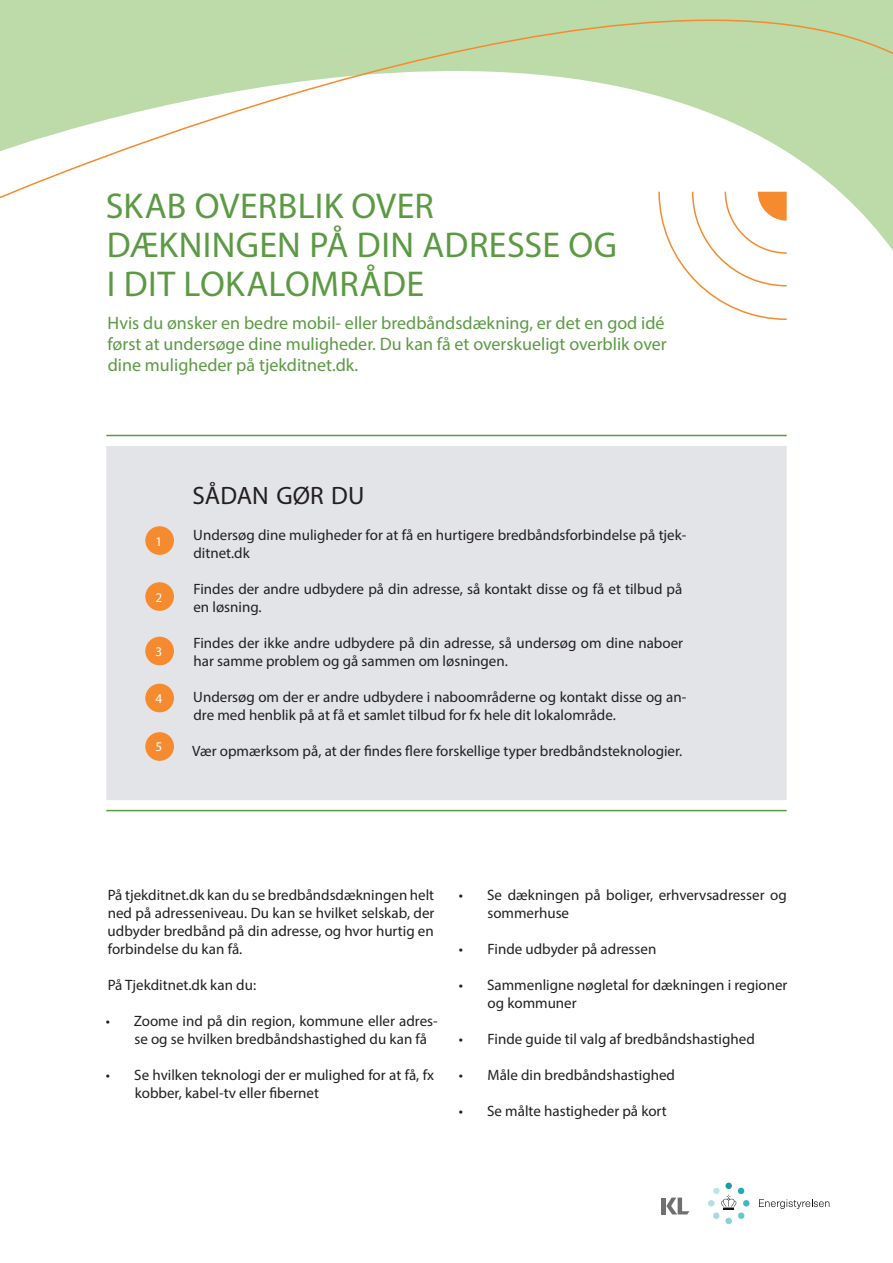
<style>
.page{position:relative;width:893px;height:1263px;background:#fff}
.page>*{position:absolute;margin:0;border:0;box-sizing:border-box;transform-origin:0 0}
.Rubrik{font:36px/39px "Myriad Pro";letter-spacing:.01em;color:#5b9a43}
.t1{font:25.2px "Myriad Pro";color:#231f20}
.Underrubrik{font:18px/21px "Myriad Pro";color:#5b9a43;text-align:justify}
.Brødtekst{font:15px/18px "Myriad Pro";color:#231f20}
.t2{font:13.2px "Myriad Pro";color:#fff}
</style>
<div class="page">
<svg style="left:0;top:0;width:893px;height:203px"></svg>
<svg style="left:658px;top:190px;width:130px;height:130px"></svg>
<div style="left:725px;top:1182px;width:7px;height:7px;background:#1d9aa7;border-radius:50%"></div>
<div style="left:725px;top:1218px;width:7px;height:6px;background:#89d3d7;border-radius:50%"></div>
<svg style="left:708px;top:1188px;width:41px;height:31px"></svg>
<svg style="left:759px;top:1199px;width:70px;height:10px"></svg>
<div style="left:661px;top:1197px;width:5px;height:17px;background:#726f70"></div>
<svg style="left:666px;top:1197px;width:23px;height:17px"></svg>
<hr style="left:106px;top:435px;width:681px;height:1px;background:#5b9a43">
<hr style="left:106px;top:810px;width:681px;height:1px;background:#5b9a43">
<div style="left:107px;top:447px;width:679px;height:352px;background:#e2e4e7"></div>
<div style="left:106px;top:446px;width:681px;height:354px;border:2px solid #e2e4e7"></div>
<div style="left:145px;top:526px;width:29px;height:29px;background:#f58b2e;border-radius:50%"></div>
<div style="left:145px;top:582px;width:29px;height:29px;background:#f58b2e;border-radius:50%"></div>
<div style="left:145px;top:637px;width:29px;height:28px;background:#f58b2e;border-radius:50%"></div>
<div style="left:145px;top:684px;width:29px;height:28px;background:#f58b2e;border-radius:50%"></div>
<div style="left:145px;top:732px;width:29px;height:29px;background:#f58b2e;border-radius:50%"></div>
<p class="Rubrik" style="left:106px;top:186px;width:513px">SKAB OVERBLIK OVER<br>DÆKNINGEN PÅ DIN ADRESSE OG<br>I DIT LOKALOMRÅDE</p>
<p class="Underrubrik" style="left:107px;top:313px;width:561px">Hvis du ønsker en bedre mobil- eller bredbåndsdækning, er det en god idé først at undersøge dine muligheder. Du kan få et overskueligt overblik over dine muligheder på tjekditnet.dk.</p>
<p class="t2" style="left:155px;top:533px;width:8px">1</p>
<p class="t2" style="left:155px;top:589px;width:8px">2</p>
<p class="t2" style="left:155px;top:643px;width:8px">3</p>
<p class="t2" style="left:155px;top:690px;width:8px">4</p>
<p class="t2" style="left:155px;top:739px;width:8px">5</p>
<p class="t1" style="left:193px;top:480px;width:173px">SÅDAN GØR DU</p>
<p class="Brødtekst" style="left:193px;top:526px;width:494px">Undersøg dine muligheder for at få en hurtigere bredbåndsforbindelse på tjek&shy;ditnet.dk</p>
<p class="Brødtekst" style="left:193px;top:580px;width:490px">Findes der andre udbydere på din adresse, så kontakt disse og få et tilbud på en løsning.</p>
<p class="Brødtekst" style="left:193px;top:634px;width:491px">Findes der ikke andre udbydere på din adresse, så undersøg om dine naboer har samme problem og gå sammen om løsningen.</p>
<p class="Brødtekst" style="left:193px;top:688px;width:494px">Undersøg om der er andre udbydere i naboområderne og kontakt disse og an&shy;dre med henblik på at få et samlet tilbud for fx hele dit lokalområde.</p>
<p class="Brødtekst" style="left:192px;top:742px;width:491px">Vær opmærksom på, at der findes flere forskellige typer bredbåndsteknologier.</p>
<p class="Brødtekst" style="left:108px;top:886px;width:328px;text-align:justify">På tjekditnet.dk kan du se bredbåndsdækningen helt ned på adresseniveau. Du kan se hvilket selskab, der udbyder bredbånd på din adresse, og hvor hurtig en forbindelse du kan få.</p>
<p class="Brødtekst" style="left:108px;top:976px;width:150px">På Tjekditnet.dk kan du:</p>
<p class="Brødtekst" style="left:134px;top:1012px;width:305px;text-indent:-29px">• Zoome ind på din region, kommune eller adres&shy;se og se hvilken bredbåndshastighed du kan få</p>
<p class="Brødtekst" style="left:135px;top:1066px;width:301px;text-indent:-29px">• Se hvilken teknologi der er mulighed for at få, fx kobber, kabel-tv eller fibernet</p>
<p class="Brødtekst" style="left:487px;top:886px;width:301px;text-indent:-29px">• Se dækningen på boliger, erhvervsadresser og sommerhuse</p>
<p class="Brødtekst" style="left:459px;top:940px;width:199px">• Finde udbyder på adressen</p>
<p class="Brødtekst" style="left:488px;top:976px;width:301px;text-indent:-29px">• Sammenligne nøgletal for dækningen i regioner og kommuner</p>
<p class="Brødtekst" style="left:459px;top:1030px;width:297px">• Finde guide til valg af bredbåndshastighed</p>
<p class="Brødtekst" style="left:459px;top:1066px;width:218px">• Måle din bredbåndshastighed</p>
<p class="Brødtekst" style="left:459px;top:1102px;width:209px">• Se målte hastigheder på kort</p>
</div>
